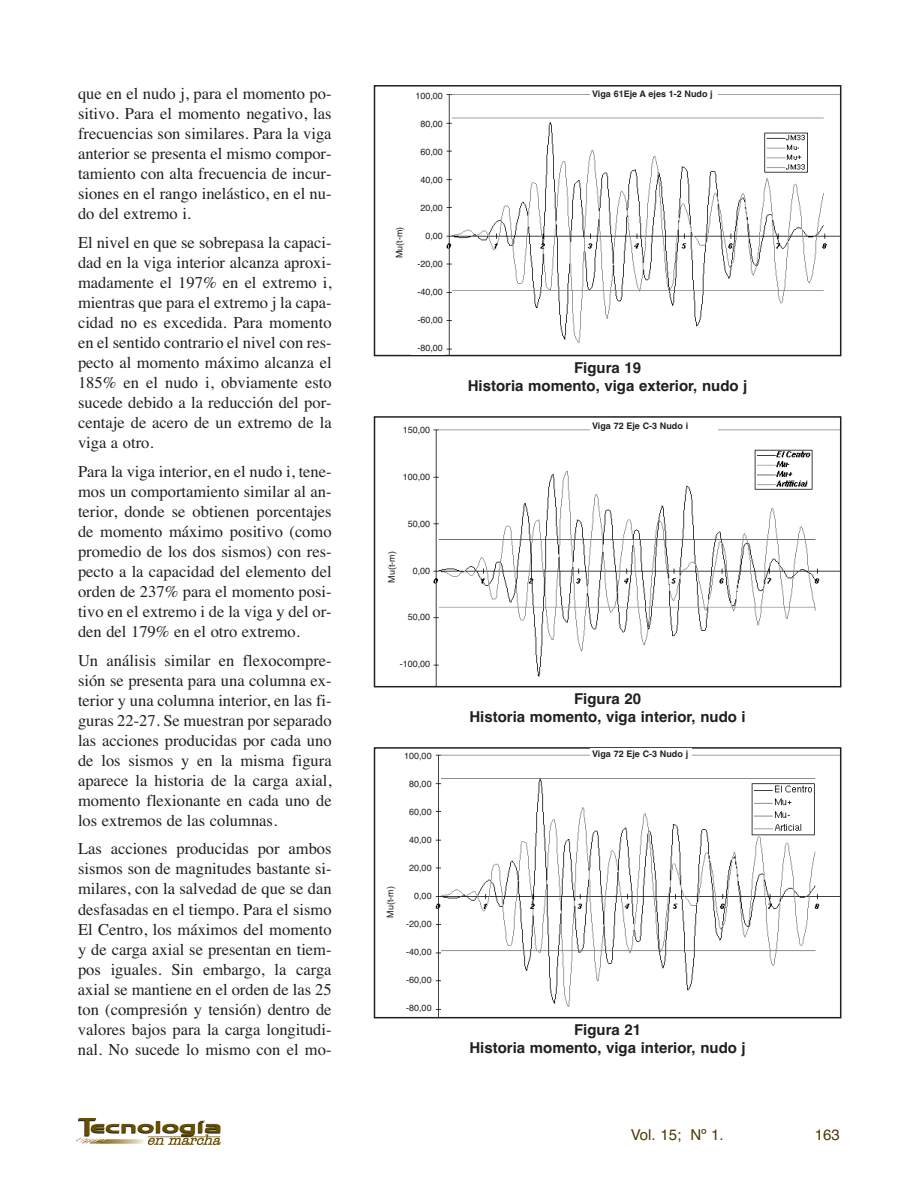
<style>
.page{position:relative;width:918px;height:1188px;background:#fff}
.page>*{position:absolute;margin:0;border:0;box-sizing:border-box;transform-origin:0 0}
.t1{font:16.5px/20.1px "Times";color:#231f20;text-align:justify}
.t2{font:700 15px/18px "Helvetica";color:#231f20;text-align:center}
.t3{font:15px "Helvetica";color:#4f3a07}
.t4{font:9px "Helvetica";color:#231f20}
.t5{font:700 9px "Helvetica";color:#231f20}
</style>
<div class="page">
<img style="left:435px;top:754px;width:403px;height:261px">
<div style="left:374px;top:747px;width:467px;height:271px;border:2px solid #231f20"></div>
<img style="left:433px;top:429px;width:405px;height:255px">
<div style="left:374px;top:416px;width:467px;height:271px;border:2px solid #231f20"></div>
<img style="left:446px;top:94px;width:392px;height:259px">
<div style="left:374px;top:85px;width:467px;height:271px;border:2px solid #231f20"></div>
<img style="left:77px;top:1118px;width:143px;height:27px">
<div style="left:411px;top:91px;width:33px;height:264px;background:#fff"></div>
<div style="left:591px;top:89px;width:127px;height:13px;background:#fff"></div>
<div style="left:591px;top:421px;width:127px;height:13px;background:#fff"></div>
<div style="left:591px;top:748px;width:101px;height:16px;background:#fff"></div>
<p class="t1" style="left:78px;top:83px;width:255px">que en el nudo j, para el momento po&shy;sitivo. Para el momento negativo, las frecuencias son similares. Para la viga anterior se presenta el mismo compor&shy;tamiento con alta frecuencia de incur&shy;siones en el rango inelástico, en el nu&shy;do del extremo i.</p>
<p class="t1" style="left:78px;top:232px;width:255px">El nivel en que se sobrepasa la capaci&shy;dad en la viga interior alcanza aproxi&shy;madamente el 197% en el extremo i, mientras que para el extremo j la capa&shy;cidad no es excedida. Para momento en el sentido contrario el nivel con res&shy;pecto al momento máximo alcanza el 185% en el nudo i, obviamente esto sucede debido a la reducción del por&shy;centaje de acero de un extremo de la viga a otro.</p>
<p class="t1" style="left:78px;top:461px;width:255px">Para la viga interior, en el nudo i, tene&shy;mos un comportamiento similar al an&shy;terior, donde se obtienen porcentajes de momento máximo positivo (como promedio de los dos sismos) con res&shy;pecto a la capacidad del elemento del orden de 237% para el momento posi&shy;tivo en el extremo i de la viga y del or&shy;den del 179% en el otro extremo.</p>
<p class="t1" style="left:78px;top:650px;width:255px">Un análisis similar en flexocompre&shy;sión se presenta para una columna ex&shy;terior y una columna interior, en las fi&shy;guras 22-27. Se muestran por separado las acciones producidas por cada uno de los sismos y en la misma figura aparece la historia de la carga axial, momento flexionante en cada uno de los extremos de las columnas.</p>
<p class="t1" style="left:78px;top:839px;width:255px">Las acciones producidas por ambos sismos son de magnitudes bastante si&shy;milares, con la salvedad de que se dan desfasadas en el tiempo. Para el sismo El Centro, los máximos del momento y de carga axial se presentan en tiem&shy;pos iguales. Sin embargo, la carga axial se mantiene en el orden de las 25 ton (compresión y tensión) dentro de valores bajos para la carga longitudi&shy;nal. No sucede lo mismo con el mo-</p>
<p class="t4" style="left:394px;top:258px;width:33px;rotate:-90deg">Mu(t-m)</p>
<p class="t4" style="left:415px;top:91px;width:29px">100,00</p>
<p class="t4" style="left:420px;top:119px;width:24px">80,00</p>
<p class="t4" style="left:420px;top:147px;width:24px">60,00</p>
<p class="t4" style="left:420px;top:175px;width:24px">40,00</p>
<p class="t4" style="left:420px;top:203px;width:24px">20,00</p>
<p class="t4" style="left:425px;top:231px;width:19px">0,00</p>
<p class="t4" style="left:417px;top:259px;width:27px">-20,00</p>
<p class="t4" style="left:417px;top:287px;width:27px">-40,00</p>
<p class="t4" style="left:417px;top:315px;width:27px">-60,00</p>
<p class="t4" style="left:417px;top:343px;width:27px">-80,00</p>
<p class="t4" style="left:403px;top:425px;width:29px">150,00</p>
<p class="t4" style="left:403px;top:472px;width:29px">100,00</p>
<p class="t4" style="left:408px;top:518px;width:24px">50,00</p>
<p class="t4" style="left:413px;top:565px;width:19px">0,00</p>
<p class="t4" style="left:408px;top:612px;width:24px">50,00</p>
<p class="t4" style="left:400px;top:659px;width:32px">-100,00</p>
<p class="t4" style="left:386px;top:583px;width:33px;rotate:-90deg">Mu(t-m)</p>
<p class="t5" style="left:592px;top:89px;width:122px">Viga 61Eje A ejes 1-2 Nudo j</p>
<p class="t2" style="left:468px;top:359px;width:281px">Figura 19<br>Historia momento, viga exterior, nudo j</p>
<p class="t5" style="left:592px;top:421px;width:98px">Viga 72 Eje C-3 Nudo i</p>
<p class="t2" style="left:469px;top:690px;width:278px">Figura 20<br>Historia momento, viga interior, nudo i</p>
<p class="t4" style="left:385px;top:918px;width:33px;rotate:-90deg">Mu(t-m)</p>
<p class="t4" style="left:404px;top:750px;width:29px">100,00</p>
<p class="t5" style="left:592px;top:748px;width:98px">Viga 72 Eje C-3 Nudo j</p>
<p class="t4" style="left:409px;top:778px;width:24px">80,00</p>
<p class="t4" style="left:409px;top:806px;width:24px">60,00</p>
<p class="t4" style="left:409px;top:834px;width:24px">40,00</p>
<p class="t4" style="left:409px;top:862px;width:24px">20,00</p>
<p class="t4" style="left:414px;top:890px;width:19px">0,00</p>
<p class="t4" style="left:406px;top:919px;width:27px">-20,00</p>
<p class="t4" style="left:406px;top:947px;width:27px">-40,00</p>
<p class="t4" style="left:406px;top:975px;width:27px">-60,00</p>
<p class="t4" style="left:406px;top:1003px;width:27px">-80,00</p>
<p class="t2" style="left:469px;top:1021px;width:278px">Figura 21<br>Historia momento, viga interior, nudo j</p>
<p class="t3" style="left:631px;top:1126px;width:95px">Vol. 15; Nº 1.</p>
<p class="t3" style="left:815px;top:1126px;width:27px">163</p>
</div>
